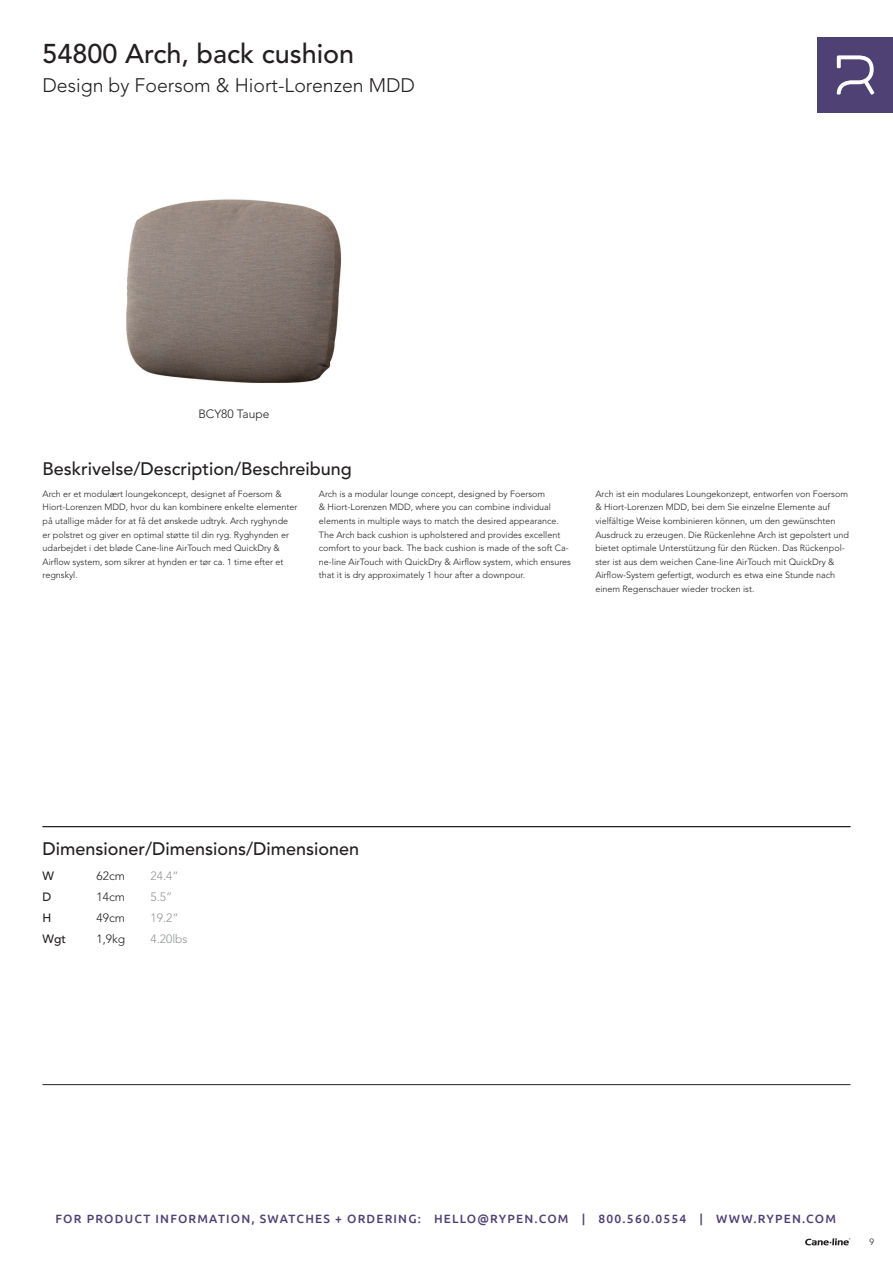
<style>
.page{position:relative;width:893px;height:1263px;background:#fff}
.page>*{position:absolute;margin:0;border:0;box-sizing:border-box;transform-origin:0 0}
.t1{font:500 27px "Avenir LT Pro";color:#231f20}
.t2{font:300 19.5px "Avenir LT Pro";color:#231f20}
.t3{font:500 18px "Avenir LT Pro";color:#231f20}
.t4{font:500 12px "Ubuntu";letter-spacing:.1em;color:#4f4174}
.t5{font:300 12px "Avenir LT Pro";color:#231f20}
.t6{font:300 12px "Avenir LT Pro";color:#939598}
.t7{font:500 12px "Avenir LT Pro";color:#231f20}
.t8{font:300 9px/13.5px "Avenir LT Pro";color:#231f20}
</style>
<div class="page">
<img style="left:126px;top:199px;width:215px;height:184px">
<hr style="left:43px;top:826px;width:807px;height:1px;background:#231f20">
<hr style="left:43px;top:1084px;width:807px;height:1px;background:#231f20">
<svg style="left:805px;top:1238px;width:45px;height:7px"></svg>
<div style="left:818px;top:38px;width:75px;height:74px;background:#4f4174"></div>
<svg style="left:837px;top:55px;width:37px;height:40px"></svg>
<p class="t1" style="left:43px;top:38px;width:313px">54800 Arch, back cushion</p>
<p class="t2" style="left:43px;top:73px;width:374px">Design by Foersom &amp; Hiort-Lorenzen MDD</p>
<p class="t5" style="left:198px;top:406px;width:72px">BCY80 Taupe</p>
<h3 class="t3" style="left:43px;top:458px;width:311px">Beskrivelse/Description/Beschreibung</h3>
<p class="t8" style="left:43px;top:487px;width:256px">Arch er et modulært loungekoncept, designet af Foersom &amp; Hiort-Lorenzen MDD, hvor du kan kombinere enkelte elementer på utallige måder for at få det ønskede udtryk. Arch ryghynde er polstret og giver en optimal støtte til din ryg. Ryghynden er udarbejdet i det bløde Cane-line AirTouch med QuickDry &amp; Airflow system, som sikrer at hynden er tør ca. 1 time efter et regnskyl.</p>
<p class="t8" style="left:319px;top:487px;width:254px">Arch is a modular lounge concept, designed by Foersom<br>&amp; Hiort-Lorenzen MDD, where you can combine individual elements in multiple ways to match the desired appearance.<br>The Arch back cushion is upholstered and provides excellent comfort to your back. The back cushion is made of the soft Ca&shy;ne-line AirTouch with QuickDry &amp; Airflow system, which ensures that it is dry approximately 1 hour after a downpour.</p>
<p class="t8" style="left:595px;top:487px;width:255px">Arch ist ein modulares Loungekonzept, entworfen von Foersom &amp; Hiort-Lorenzen MDD, bei dem Sie einzelne Elemente auf vielfältige Weise kombinieren können, um den gewünschten Ausdruck zu erzeugen. Die Rückenlehne Arch ist gepolstert und bietet optimale Unterstützung für den Rücken. Das Rückenpol&shy;ster ist aus dem weichen Cane-line AirTouch mit QuickDry &amp; Airflow-System gefertigt, wodurch es etwa eine Stunde nach einem Regenschauer wieder trocken ist.</p>
<h3 class="t3" style="left:43px;top:838px;width:318px">Dimensioner/Dimensions/Dimensionen</h3>
<p class="t7" style="left:43px;top:869px;width:13px">W</p>
<p class="t5" style="left:97px;top:869px;width:30px">62cm</p>
<p class="t6" style="left:151px;top:869px;width:30px">24.4”</p>
<p class="t7" style="left:43px;top:890px;width:10px">D</p>
<p class="t5" style="left:97px;top:890px;width:30px">14cm</p>
<p class="t6" style="left:151px;top:890px;width:23px">5.5”</p>
<p class="t7" style="left:43px;top:911px;width:10px">H</p>
<p class="t5" style="left:97px;top:911px;width:30px">49cm</p>
<p class="t6" style="left:151px;top:911px;width:30px">19.2”</p>
<p class="t7" style="left:43px;top:932px;width:25px">Wgt</p>
<p class="t5" style="left:97px;top:932px;width:30px">1,9kg</p>
<p class="t6" style="left:151px;top:932px;width:39px">4.20lbs</p>
<h3 class="t4" style="left:56px;top:1211px;width:782px">FOR PRODUCT INFORMATION, SWATCHES + ORDERING: HELLO@RYPEN.COM | 800.560.0554 | WWW.RYPEN.COM</h3>
<p class="t8" style="left:869px;top:1235px;width:6px">9</p>
</div>
